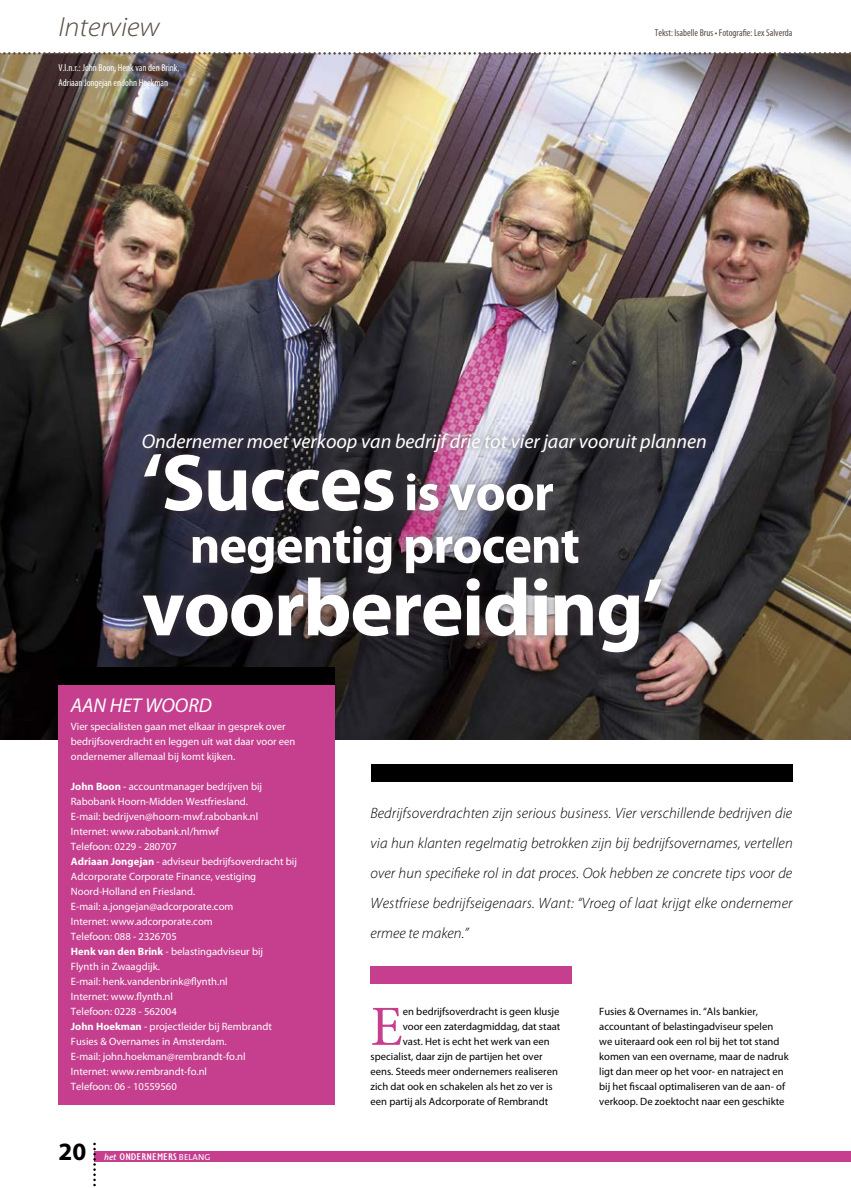
<style>
.page{position:relative;width:851px;height:1188px;background:#fff}
.page>*{position:absolute;margin:0;border:0;box-sizing:border-box;transform-origin:0 0}
.t1{font:700 81.25px "Myriad Pro";letter-spacing:-.02em;color:#fff}
.t2{font:56.75px "Minion Pro";color:#c53f8e}
.t3{font:700 52.5px "Myriad Pro";letter-spacing:-.02em;color:#fff}
.t4{font:italic 300 27.75px "Myriad Pro";color:#574b42;scale:1.05 1}
.t5{font:700 25px "Myriad Pro";color:#000}
.t6{font:italic 20px "Myriad Pro";color:#fff}
.t7{font:italic 300 15px/30px "Myriad Pro";letter-spacing:.01em;color:#000;text-align:justify}
.t8{font:10.62px/15px "Myriad Pro";color:#fff}
.t9{font:10.62px/15px "Myriad Pro";color:#000}
.t10{font:condensed 10px/15px "Myriad Pro";color:#fff}
.t11{font:condensed 10px "Myriad Pro";color:#574b42}
.t12{font:condensed 10px "Gill Sans Std";color:#fff;scale:1.35 1}
.s1{font-size:52.5px}
.s2{font-weight:700}
.s3{font-family:"The Sans";font-weight:600;font-style:italic;font-stretch:normal;font-size:8.75px}
.s4{font-family:"The Sans";font-stretch:normal;font-size:8.75px}
</style>
<div class="page">
<div style="left:95px;top:1151px;width:755px;height:10px;background:#c53f8e"></div>
<img style="left:0;top:55px;width:850px;height:684px">
<svg style="left:93px;top:1142px;width:3px;height:45px"></svg>
<svg style="left:0;top:52px;width:851px;height:3px"></svg>
<img style="left:135px;top:425px;width:578px;height:234px">
<div style="left:58px;top:680px;width:277px;height:424px;background:#c53f8e"></div>
<div style="left:58px;top:666px;width:277px;height:18px;background:#000"></div>
<div style="left:370px;top:763px;width:422px;height:18px;background:#000"></div>
<div style="left:370px;top:966px;width:202px;height:17px;background:#c53f8e"></div>
<h3 class="t4" style="left:58px;top:12px;width:98px">Interview</h3>
<p class="t11" style="left:654px;top:27px;width:139px">Tekst: Isabelle Brus • Fotografie: Lex Salverda</p>
<p class="t10" style="left:58px;top:60px;width:122px">V.l.n.r.: John Boon, Henk van den Brink,<br>Adriaan Jongejan en John Hoekman</p>
<h3 class="t6" style="left:142px;top:430px;width:566px">Ondernemer moet verkoop van bedrijf drie tot vier jaar vooruit plannen</h3>
<h1 class="t1" style="left:142px;top:437px;width:413px">‘Succes <span class="s1">is voor</span></h1>
<h3 class="t3" style="left:190px;top:515px;width:391px">negentig procent</h3>
<h1 class="t1" style="left:142px;top:562px;width:523px">voorbereiding’</h1>
<h3 class="t6" style="left:71px;top:694px;width:142px">AAN HET WOORD</h3>
<p class="t8" style="left:71px;top:718px;width:226px">Vier specialisten gaan met elkaar in gesprek over bedrijfsoverdracht en leggen uit wat daar voor een ondernemer allemaal bij komt kijken.</p>
<p class="t8" style="left:71px;top:778px;width:227px"><span class="s2">John Boon</span> - accountmanager bedrijven bij Rabobank Hoorn-Midden Westfriesland.<br>E-mail: bedrijven@hoorn-mwf.rabobank.nl Internet: www.rabobank.nl/hmwf<br>Telefoon: 0229 - 280707<br><span class="s2">Adriaan Jongejan</span> - adviseur bedrijfsoverdracht bij Adcorporate Corporate Finance, vestiging Noord-Holland en Friesland.<br>E-mail: a.jongejan@adcorporate.com<br>Internet: www.adcorporate.com<br>Telefoon: 088 - 2326705<br><span class="s2">Henk van den Brink</span> - belastingadviseur bij<br>Flynth in Zwaagdijk.<br>E-mail: henk.vandenbrink@flynth.nl<br>Internet: www.flynth.nl<br>Telefoon: 0228 - 562004<br><span class="s2">John Hoekman</span> - projectleider bij Rembrandt Fusies &amp; Overnames in Amsterdam.<br>E-mail: john.hoekman@rembrandt-fo.nl<br>Internet: www.rembrandt-fo.nl<br>Telefoon: 06 - 10559560</p>
<h3 class="t5" style="left:58px;top:1137px;width:29px">20</h3>
<p class="t12" style="left:104px;top:1151px;width:80px"><span class="s3">het</span> ONDERNEMERS <span class="s4">BELANG</span></p>
<p class="t7" style="left:370px;top:797px;width:423px">Bedrijfsoverdrachten zijn serious business. Vier verschillende bedrijven die via hun klanten regelmatig betrokken zijn bij bedrijfsovernames, vertellen over hun specifieke rol in dat proces. Ook hebben ze concrete tips voor de Westfriese bedrijfseigenaars. Want: “Vroeg of laat krijgt elke ondernemer ermee te maken.”</p>
<h2 class="t2" style="left:370px;top:992px;width:34px">E</h2>
<p class="t9" style="left:403px;top:1003px;width:158px">en bedrijfsoverdracht is geen klusje</p>
<p class="t9" style="left:403px;top:1018px;width:159px">voor een zaterdagmiddag, dat staat</p>
<p class="t9" style="left:403px;top:1033px;width:148px">vast. Het is echt het werk van een</p>
<p class="t9" style="left:370px;top:1048px;width:173px">specialist, daar zijn de partijen het over</p>
<p class="t9" style="left:370px;top:1063px;width:189px">eens. Steeds meer ondernemers realiseren</p>
<p class="t9" style="left:370px;top:1078px;width:184px">zich dat ook en schakelen als het zo ver is</p>
<p class="t9" style="left:370px;top:1093px;width:179px">een partij als Adcorporate of Rembrandt</p>
<p class="t9" style="left:599px;top:1003px;width:191px">Fusies &amp; Overnames in. “Als bankier, accountant of belastingadviseur spelen we uiteraard ook een rol bij het tot stand komen van een overname, maar de nadruk ligt dan meer op het voor- en natraject en bij het fiscaal optimaliseren van de aan- of verkoop. De zoektocht naar een geschikte</p>
</div>
